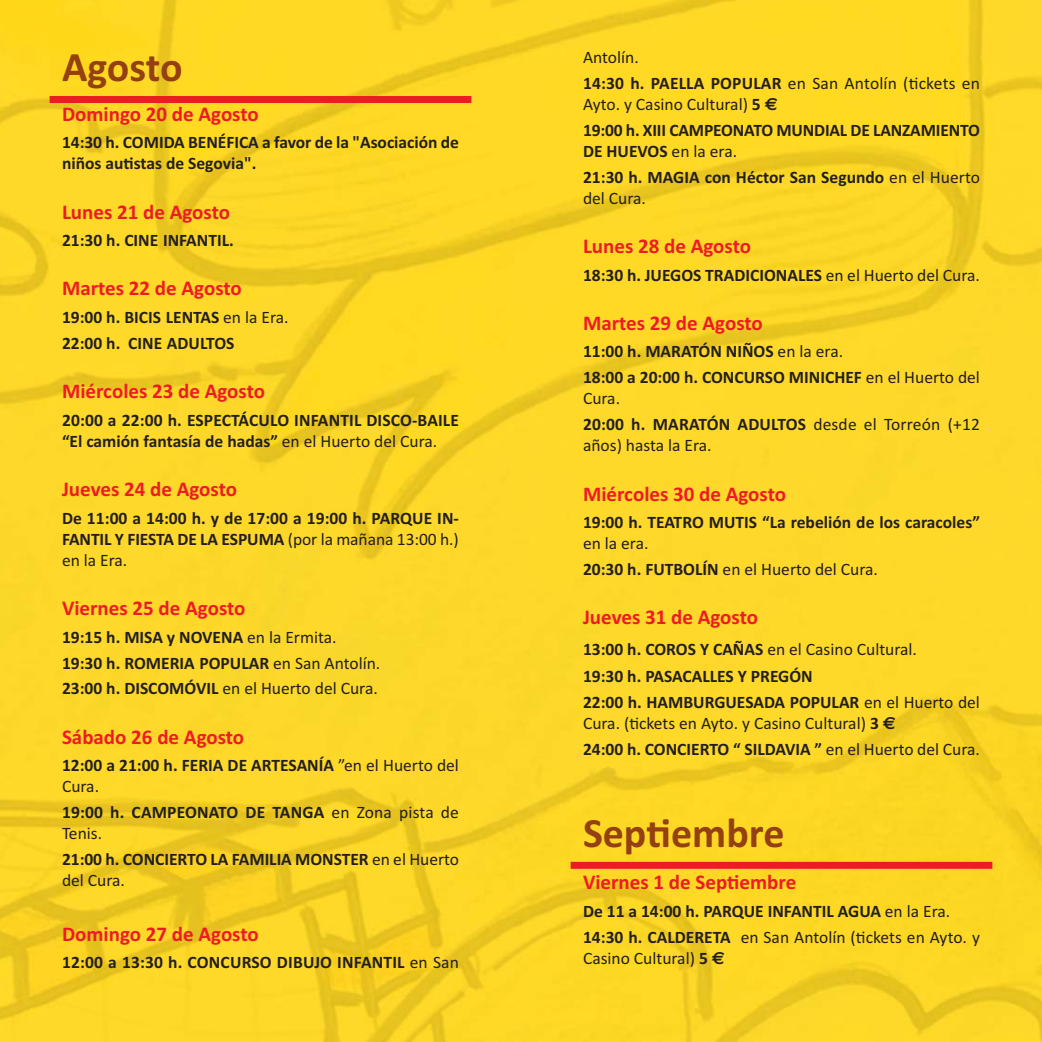
<style>
.page{position:relative;width:1042px;height:1042px;background:#fff}
.page>*{position:absolute;margin:0;border:0;box-sizing:border-box;transform-origin:0 0}
.t1{font:700 42px "Calibri";color:#954010}
.t2{font:700 21px "Calibri";color:#ed1c24}
.t3{font:700 17.5px/21px "Calibri";color:#231f20}
.t4{font:17.5px/25.9px "Calibri";color:#231f20}
.s1{font-weight:400}
.s2{font-weight:700}
.s3{font-family:"Euro Sans"}
.s4{font-family:"Euro Sans";font-weight:700}
</style>
<div class="page">
<img style="left:0;top:0;width:1042px;height:1042px">
<div style="left:50px;top:96px;width:421px;height:7px;background:#ed1c24"></div>
<div style="left:570px;top:862px;width:422px;height:7px;background:#ed1c24"></div>
<h1 class="t1" style="left:62px;top:53px;width:122px">Agosto</h1>
<p class="t2" style="left:62px;top:107px;width:198px">Domingo 20 de Agosto</p>
<p class="t3" style="left:62px;top:133px;width:398px">14:30 h. COMIDA BENÉFICA a favor de la "Asociación de niños autistas de Segovia".</p>
<p class="t2" style="left:62px;top:204px;width:170px">Lunes 21 de Agosto</p>
<p class="t3" style="left:62px;top:231px;width:173px">21:30 h. CINE INFANTIL.</p>
<p class="t2" style="left:62px;top:281px;width:181px">Martes 22 de Agosto</p>
<p class="t3" style="left:62px;top:306px;width:228px;line-height:25.9px">19:00 h. BICIS LENTAS <span class="s1">en la Era.<br></span>22:00 h. CINE ADULTOS</p>
<p class="t2" style="left:62px;top:384px;width:205px">Miércoles 23 de Agosto</p>
<p class="t3" style="left:62px;top:411px;width:398px">20:00 a 22:00 h. ESPECTÁCULO INFANTIL DISCO-BAILE “El camión fantasía de hadas” <span class="s1">en el Huerto del Cura.</span></p>
<p class="t2" style="left:62px;top:482px;width:177px">Jueves 24 de Agosto</p>
<p class="t3" style="left:62px;top:509px;width:398px;text-align:justify">De 11:00 a 14:00 h. y de 17:00 a 19:00 h. PARQUE IN-FANTIL Y FIESTA DE LA ESPUMA <span class="s1">(por la mañana 13:00 h.) en la Era.</span></p>
<p class="t2" style="left:62px;top:601px;width:185px">Viernes 25 de Agosto</p>
<p class="t3" style="left:62px;top:625px;width:320px;line-height:25.9px">19:15 h. MISA y NOVENA <span class="s1">en la Ermita.<br></span>19:30 h. ROMERIA POPULAR <span class="s1">en San Antolín.<br></span>23:00 h. DISCOMÓVIL <span class="s1">en el Huerto del Cura.</span></p>
<p class="t2" style="left:62px;top:729px;width:184px">Sábado 26 de Agosto</p>
<p class="t3" style="left:62px;top:756px;width:398px">12:00 a 21:00 h. FERIA DE ARTESANÍA <span class="s1">”en el Huerto del<br>Cura.</span></p>
<p class="t3" style="left:62px;top:803px;width:398px">19:00 h. CAMPEONATO DE TANGA <span class="s1">en Zona pista de<br>Tenis.</span></p>
<p class="t3" style="left:62px;top:850px;width:398px">21:00 h. CONCIERTO LA FAMILIA MONSTER <span class="s1">en el Huerto del Cura.</span></p>
<p class="t2" style="left:62px;top:926px;width:198px">Domingo 27 de Agosto</p>
<p class="t3" style="left:62px;top:953px;width:398px">12:00 a 13:30 h. CONCURSO DIBUJO INFANTIL <span class="s1">en San</span></p>
<p class="t4" style="left:583px;top:45px;width:398px">Antolín.<br><span class="s2">14:30 h. PAELLA POPULAR</span> en San Antolín (tickets en</p>
<p class="t3" style="left:583px;top:92px;width:398px;line-height:25.9px"><span class="s1">Ayto. y Casino Cultural)</span> 5 <span class="s3">€<br></span>19:00 h. XIII CAMPEONATO MUNDIAL DE LANZAMIENTO</p>
<p class="t3" style="left:583px;top:139px;width:398px;line-height:25.9px">DE HUEVOS <span class="s1">en la era.<br></span>21:30 h. MAGIA con Héctor San Segundo <span class="s1">en el Huerto</span></p>
<p class="t4" style="left:583px;top:186px;width:64px">del Cura.</p>
<p class="t2" style="left:583px;top:239px;width:170px">Lunes 28 de Agosto</p>
<p class="t3" style="left:583px;top:266px;width:398px">18:30 h. JUEGOS TRADICIONALES <span class="s1">en el Huerto del Cura.</span></p>
<p class="t2" style="left:583px;top:316px;width:181px">Martes 29 de Agosto</p>
<p class="t3" style="left:583px;top:340px;width:398px;line-height:25.9px">11:00 h. MARATÓN NIÑOS <span class="s1">en la era.<br></span>18:00 a 20:00 h. CONCURSO MINICHEF <span class="s1">en el Huerto del</span></p>
<p class="t4" style="left:583px;top:387px;width:398px">Cura.<br><span class="s2">20:00 h. MARATÓN ADULTOS</span> desde el Torreón (+12</p>
<p class="t4" style="left:583px;top:434px;width:130px">años) hasta la Era.</p>
<p class="t2" style="left:583px;top:486px;width:205px">Miércoles 30 de Agosto</p>
<p class="t3" style="left:583px;top:513px;width:398px">19:00 h. TEATRO MUTIS “La rebelión de los caracoles”</p>
<p class="t4" style="left:583px;top:532px;width:296px">en la era.<br><span class="s2">20:30 h. FUTBOLÍN</span> en el Huerto del Cura.</p>
<p class="t2" style="left:583px;top:610px;width:177px">Jueves 31 de Agosto</p>
<p class="t3" style="left:583px;top:637px;width:398px;line-height:26.8px">13:00 h. COROS Y CAÑAS <span class="s1">en el Casino Cultural.<br></span>19:30 h. PASACALLES Y PREGÓN<br>22:00 h. HAMBURGUESADA POPULAR <span class="s1">en el Huerto del</span></p>
<p class="t4" style="left:583px;top:712px;width:398px">Cura. (tickets en Ayto. y Casino Cultural) <span class="s2">3</span> <span class="s4">€<br></span><span class="s2">24:00 h. CONCIERTO “ SILDAVIA ”</span> en el Huerto del Cura.</p>
<h1 class="t1" style="left:583px;top:818px;width:203px">Septiembre</h1>
<p class="t2" style="left:583px;top:875px;width:215px">Viernes 1 de Septiembre</p>
<p class="t3" style="left:583px;top:899px;width:398px;line-height:25.9px">De 11 a 14:00 h. PARQUE INFANTIL AGUA <span class="s1">en la Era.<br></span>14:30 h. CALDERETA <span class="s1">en San Antolín (tickets en Ayto. y</span></p>
<p class="t4" style="left:583px;top:946px;width:143px">Casino Cultural) <span class="s2">5</span> <span class="s4">€</span></p>
</div>
